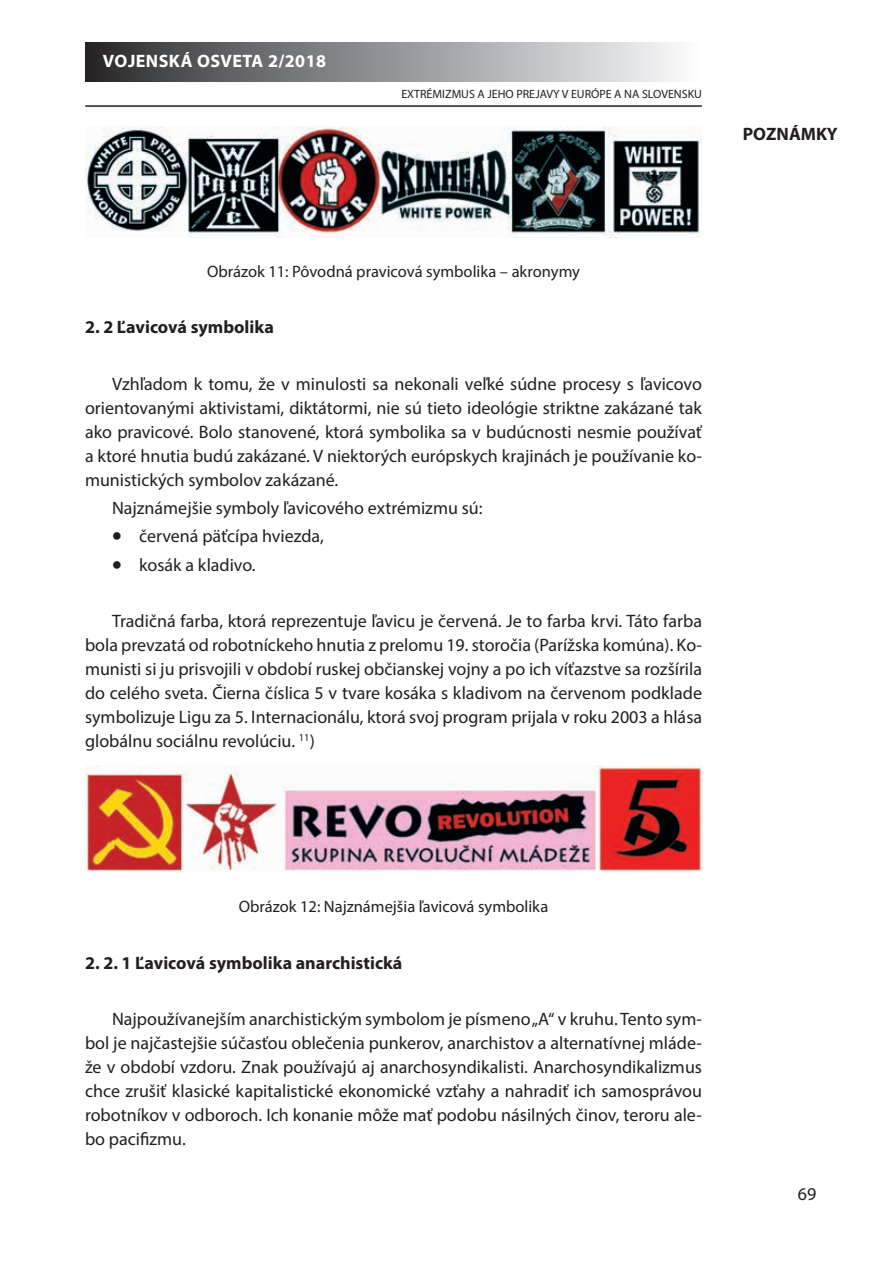
<style>
.page{position:relative;width:893px;height:1263px;background:#fff}
.page>*{position:absolute;margin:0;border:0;box-sizing:border-box;transform-origin:0 0}
.t1{font:18px/24px "Myriad Pro";color:#231f20;text-align:justify}
.t2{font:700 18px "Myriad Pro";color:#231f20}
.t3{font:700 18px "Myriad Pro";letter-spacing:.025em;color:#fff}
.t4{font:16.5px "Myriad Pro";color:#231f20}
.t5{font:12px "Myriad Pro";color:#231f20}
</style>
<div class="page">
<hr style="left:85px;top:105px;width:617px;height:2px;background:#231f20">
<div style="left:85px;top:43px;width:617px;height:38px;background:linear-gradient(to right,#2c2d2f,#fcfdff)"></div>
<img style="left:85px;top:127px;width:617px;height:110px">
<img style="left:85px;top:766px;width:617px;height:106px">
<p class="t3" style="left:103px;top:49px;width:225px">VOJENSKÁ OSVETA 2/2018</p>
<p class="t5" style="left:401px;top:87px;width:302px">EXTRÉMIZMUS A JEHO PREJAVY V EURÓPE A NA SLOVENSKU</p>
<p class="t2" style="left:743px;top:122px;width:96px">POZNÁMKY</p>
<p class="t4" style="left:207px;top:261px;width:374px">Obrázok 11: Pôvodná pravicová symbolika – akronymy</p>
<p class="t2" style="left:85px;top:316px;width:190px">2. 2 Ľavicová symbolika</p>
<p class="t1" style="left:85px;top:372px;width:618px;text-indent:27px">Vzhľadom k tomu, že v minulosti sa nekonali veľké súdne procesy s ľavicovo orientovanými aktivistami, diktátormi, nie sú tieto ideológie striktne zakázané tak ako pravicové. Bolo stanovené, ktorá symbolika sa v budúcnosti nesmie používať a ktoré hnutia budú zakázané. V niektorých európskych krajinách je používanie ko&shy;munistických symbolov zakázané.</p>
<p class="t1" style="left:112px;top:496px;width:372px">Najznámejšie symboly ľavicového extrémizmu sú:</p>
<p class="t1" style="left:112px;top:524px;width:213px">• červená päťcípa hviezda,</p>
<p class="t1" style="left:112px;top:552px;width:145px">• kosák a kladivo.</p>
<p class="t1" style="left:85px;top:609px;width:619px;text-indent:27px">Tradičná farba, ktorá reprezentuje ľavicu je červená. Je to farba krvi. Táto farba bola prevzatá od robotníckeho hnutia z prelomu 19. storočia (Parížska komúna). Ko&shy;munisti si ju prisvojili v období ruskej občianskej vojny a po ich víťazstve sa rozšírila do celého sveta. Čierna číslica 5 v tvare kosáka s kladivom na červenom podklade symbolizuje Ligu za 5. Internacionálu, ktorá svoj program prijala v roku 2003 a hlása globálnu sociálnu revolúciu. <sup>11</sup>)</p>
<p class="t4" style="left:239px;top:896px;width:311px">Obrázok 12: Najznámejšia ľavicová symbolika</p>
<p class="t2" style="left:85px;top:951px;width:319px">2. 2. 1 Ľavicová symbolika anarchistická</p>
<p class="t1" style="left:85px;top:1007px;width:618px;text-indent:27px">Najpoužívanejším anarchistickým symbolom je písmeno „A“ v kruhu. Tento sym&shy;bol je najčastejšie súčasťou oblečenia punkerov, anarchistov a alternatívnej mláde&shy;že v období vzdoru. Znak používajú aj anarchosyndikalisti. Anarchosyndikalizmus chce zrušiť klasické kapitalistické ekonomické vzťahy a nahradiť ich samosprávou robotníkov v odboroch. Ich konanie môže mať podobu násilných činov, teroru ale&shy;bo pacifizmu.</p>
<p class="t1" style="left:798px;top:1181px;width:20px">69</p>
</div>
